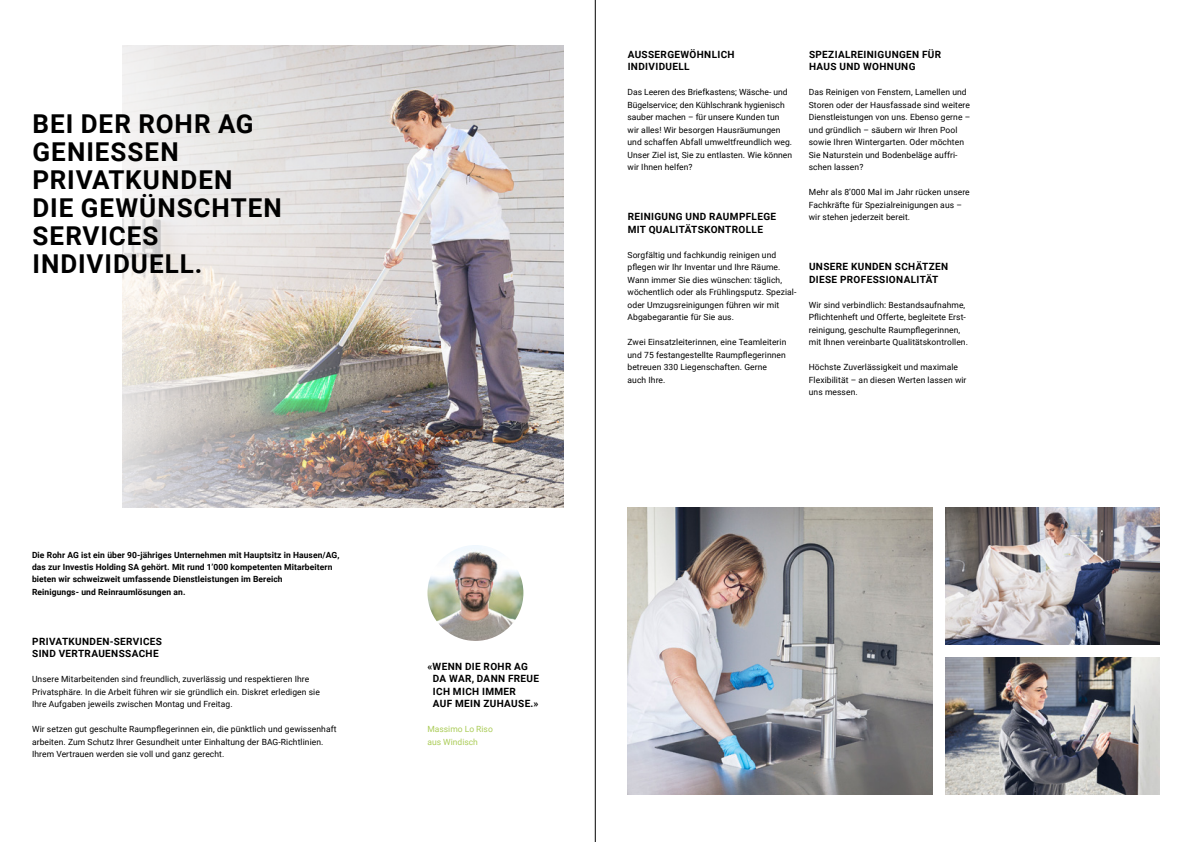
<style>
.page{position:relative;width:1191px;height:842px;background:#fff}
.page>*{position:absolute;margin:0;border:0;box-sizing:border-box;transform-origin:0 0}
.t1{font:700 26px/28px "Roboto";letter-spacing:.035em;color:#000}
.t2{font:700 10px/12.5px "Roboto";letter-spacing:.035em;color:#000}
.t3{font:8.5px/12.5px "Roboto";letter-spacing:.01em;color:#000}
.t4{font:700 8.5px/12.5px "Roboto";letter-spacing:.01em;color:#000}
.t5{font:8.5px/12.5px "Roboto";color:#abcc58}
</style>
<div class="page">
<img style="left:123px;top:45px;width:440px;height:462px">
<img style="left:945px;top:657px;width:214px;height:138px">
<img style="left:945px;top:507px;width:214px;height:138px">
<img style="left:627px;top:507px;width:306px;height:288px">
<img style="left:427px;top:545px;width:96px;height:96px;border-radius:48px">
<hr style="left:595px;top:0;width:1px;height:842px;background:#000">
<h1 class="t1" style="left:32px;top:109px;width:251px">BEI DER ROHR AG<br>GENIESSEN<br>PRIVATKUNDEN<br>DIE GEWÜNSCHTEN<br>SERVICES<br>INDIVIDUELL.</h1>
<p class="t4" style="left:32px;top:548px;width:309px">Die Rohr AG ist ein über 90-jähriges Unternehmen mit Hauptsitz in Hausen/AG, das zur Investis Holding SA gehört. Mit rund 1’000 kompetenten Mitarbeitern bieten wir schweizweit umfassende Dienstleistungen im Bereich<br>Reinigungs- und Reinraumlösungen an.</p>
<p class="t2" style="left:32px;top:635px;width:131px">PRIVATKUNDEN-SERVICES<br>SIND VERTRAUENSSACHE</p>
<p class="t3" style="left:32px;top:673px;width:289px">Unsere Mitarbeitenden sind freundlich, zuverlässig und respektieren Ihre<br>Privatsphäre. In die Arbeit führen wir sie gründlich ein. Diskret erledigen sie<br>Ihre Aufgaben jeweils zwischen Montag und Freitag.</p>
<p class="t3" style="left:32px;top:723px;width:306px">Wir setzen gut geschulte Raumpflegerinnen ein, die pünktlich und gewissenhaft arbeiten. Zum Schutz Ihrer Gesundheit unter Einhaltung der BAG-Richtlinien.<br>Ihrem Vertrauen werden sie voll und ganz gerecht.</p>
<p class="t2" style="left:433px;top:660px;width:108px;text-indent:-5px">«WENN DIE ROHR AG<br>DA WAR, DANN FREUE<br>ICH MICH IMMER<br>AUF MEIN ZUHAUSE.»</p>
<p class="t5" style="left:427px;top:723px;width:67px">Massimo Lo Riso aus Windisch</p>
<p class="t2" style="left:627px;top:48px;width:108px">AUSSERGEWÖHNLICH<br>INDIVIDUELL</p>
<p class="t3" style="left:627px;top:86px;width:166px">Das Leeren des Briefkastens; Wäsche- und Bügelservice; den Kühlschrank hygienisch sauber machen – für unsere Kunden tun wir alles! Wir besorgen Hausräumungen und schaffen Abfall umweltfreundlich weg.<br>Unser Ziel ist, Sie zu entlasten. Wie können wir Ihnen helfen?</p>
<p class="t2" style="left:627px;top:210px;width:150px">REINIGUNG UND RAUMPFLEGE<br>MIT QUALITÄTSKONTROLLE</p>
<p class="t3" style="left:627px;top:248px;width:170px">Sorgfältig und fachkundig reinigen und pflegen wir Ihr Inventar und Ihre Räume.<br>Wann immer Sie dies wünschen: täglich, wöchentlich oder als Frühlingsputz. Spezial&shy;oder Umzugsreinigungen führen wir mit Abgabegarantie für Sie aus.</p>
<p class="t3" style="left:627px;top:336px;width:160px">Zwei Einsatzleiterinnen, eine Teamleiterin und 75 festangestellte Raumpflegerinnen betreuen 330 Liegenschaften. Gerne auch Ihre.</p>
<p class="t2" style="left:809px;top:48px;width:134px">SPEZIALREINIGUNGEN FÜR<br>HAUS UND WOHNUNG</p>
<p class="t3" style="left:809px;top:86px;width:163px">Das Reinigen von Fenstern, Lamellen und Storen oder der Hausfassade sind weitere Dienstleistungen von uns. Ebenso gerne – und gründlich – säubern wir Ihren Pool sowie Ihren Wintergarten. Oder möchten Sie Naturstein und Bodenbeläge auffri&shy;schen lassen?</p>
<p class="t3" style="left:809px;top:186px;width:162px">Mehr als 8’000 Mal im Jahr rücken unsere<br>Fachkräfte für Spezialreinigungen aus – wir stehen jederzeit bereit.</p>
<p class="t2" style="left:809px;top:260px;width:141px">UNSERE KUNDEN SCHÄTZEN<br>DIESE PROFESSIONALITÄT</p>
<p class="t3" style="left:809px;top:298px;width:161px">Wir sind verbindlich: Bestandsaufnahme, Pflichtenheft und Offerte, begleitete Erst&shy;reinigung, geschulte Raumpflegerinnen, mit Ihnen vereinbarte Qualitätskontrollen.</p>
<p class="t3" style="left:809px;top:360px;width:159px">Höchste Zuverlässigkeit und maximale<br>Flexibilität – an diesen Werten lassen wir uns messen.</p>
</div>
